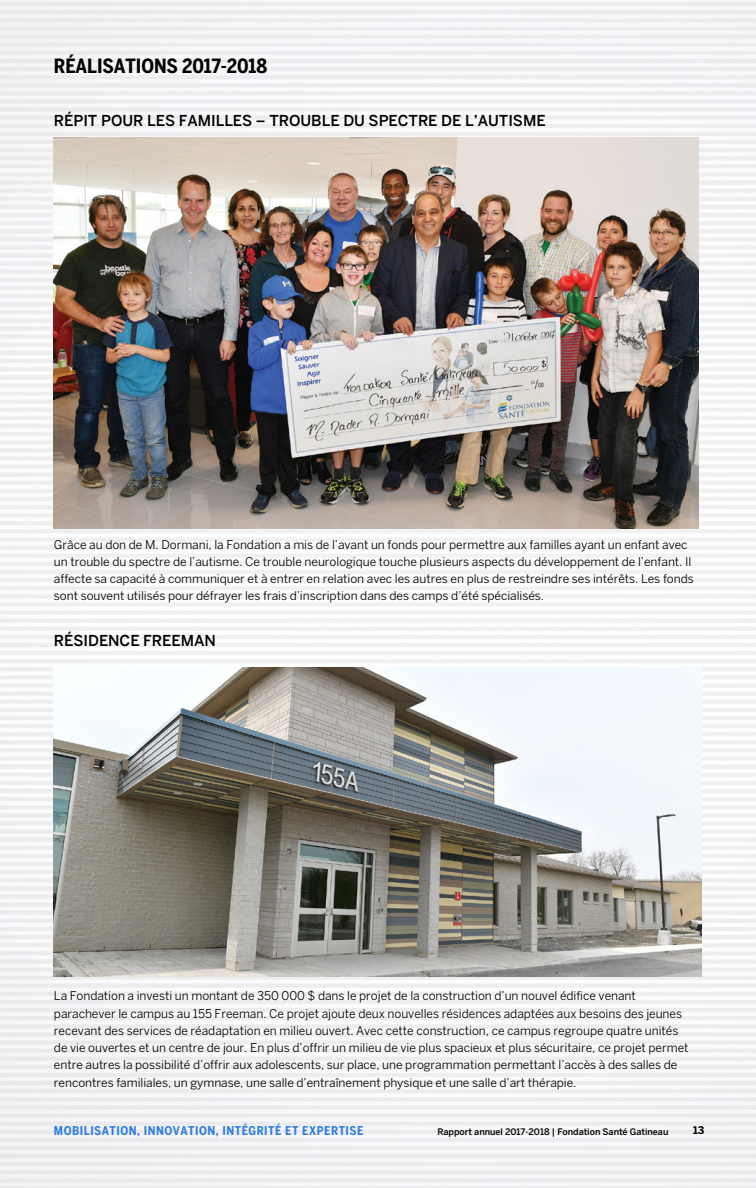
<style>
.page{position:relative;width:756px;height:1188px;background:#fff}
.page>*{position:absolute;margin:0;border:0;box-sizing:border-box;transform-origin:0 0}
.t1{font:700 condensed 19.5px "Benton Sans";letter-spacing:-.005em;color:#000}
.t2{font:500 15px "Benton Sans";letter-spacing:-.005em;color:#000}
.t3{font:700 condensed 12.15px "Benton Sans";letter-spacing:.04em;color:#2f7de1}
.t4{font:12px/17.2px "Benton Sans";letter-spacing:-.005em;color:#000}
.t5{font:700 10.5px "Benton Sans";color:#000}
.t6{font:500 9px "Benton Sans";letter-spacing:-.005em;color:#000}
</style>
<div class="page">
<img style="left:0;top:0;width:756px;height:1188px">
<img style="left:54px;top:138px;width:645px;height:391px">
<img style="left:54px;top:667px;width:648px;height:309px">
<h1 class="t1" style="left:54px;top:54px;width:215px">RÉALISATIONS 2017-2018</h1>
<p class="t2" style="left:54px;top:111px;width:29px">RÉPIT</p>
<p class="t2" style="left:101px;top:111px;width:12px">POUR</p>
<p class="t2" style="left:147px;top:111px;width:61px">LES FAMILL</p>
<p class="t2" style="left:233px;top:111px;width:57px">ES – TROUBL</p>
<p class="t2" style="left:330px;top:111px;width:79px">E DU SPECTR</p>
<p class="t2" style="left:428px;top:111px;width:71px">E DE L’AUTISM</p>
<p class="t2" style="left:536px;top:111px;width:11px">E</p>
<p class="t4" style="left:54px;top:536px;width:641px">Grâce au don de M. Dormani, la Fondation a mis de l’avant un fonds pour permettre aux familles ayant un enfant avec un trouble du spectre de l’autisme. Ce trouble neurologique touche plusieurs aspects du développement de l’enfant. Il affecte sa capacité à communiquer et à entrer en relation avec les autres en plus de restreindre ses intérêts. Les fonds sont souvent utilisés pour défrayer les frais d’inscription dans des camps d’été spécialisés.</p>
<p class="t2" style="left:54px;top:632px;width:163px">RÉSIDENCE FREEMAN</p>
<p class="t4" style="left:54px;top:987px;width:636px">La Fondation a investi un montant de 350 000 $ dans le projet de la construction d’un nouvel édifice venant parachever le campus au 155 Freeman. Ce projet ajoute deux nouvelles résidences adaptées aux besoins des jeunes recevant des services de réadaptation en milieu ouvert. Avec cette construction, ce campus regroupe quatre unités de vie ouvertes et un centre de jour. En plus d’offrir un milieu de vie plus spacieux et plus sécuritaire, ce projet permet entre autres la possibilité d’offrir aux adolescents, sur place, une programmation permettant l’accès à des salles de rencontres familiales, un gymnase, une salle d’entraînement physique et une salle d’art thérapie.</p>
<p class="t3" style="left:54px;top:1123px;width:311px">MOBILISATION, INNOVATION, INTÉGRITÉ ET EXPERTISE</p>
<p class="t6" style="left:437px;top:1126px;width:233px">RAPPORT ANNUEL 2017-2018 | FONDATION SANTÉ GATINEAU</p>
<p class="t5" style="left:693px;top:1124px;width:13px">13</p>
</div>
